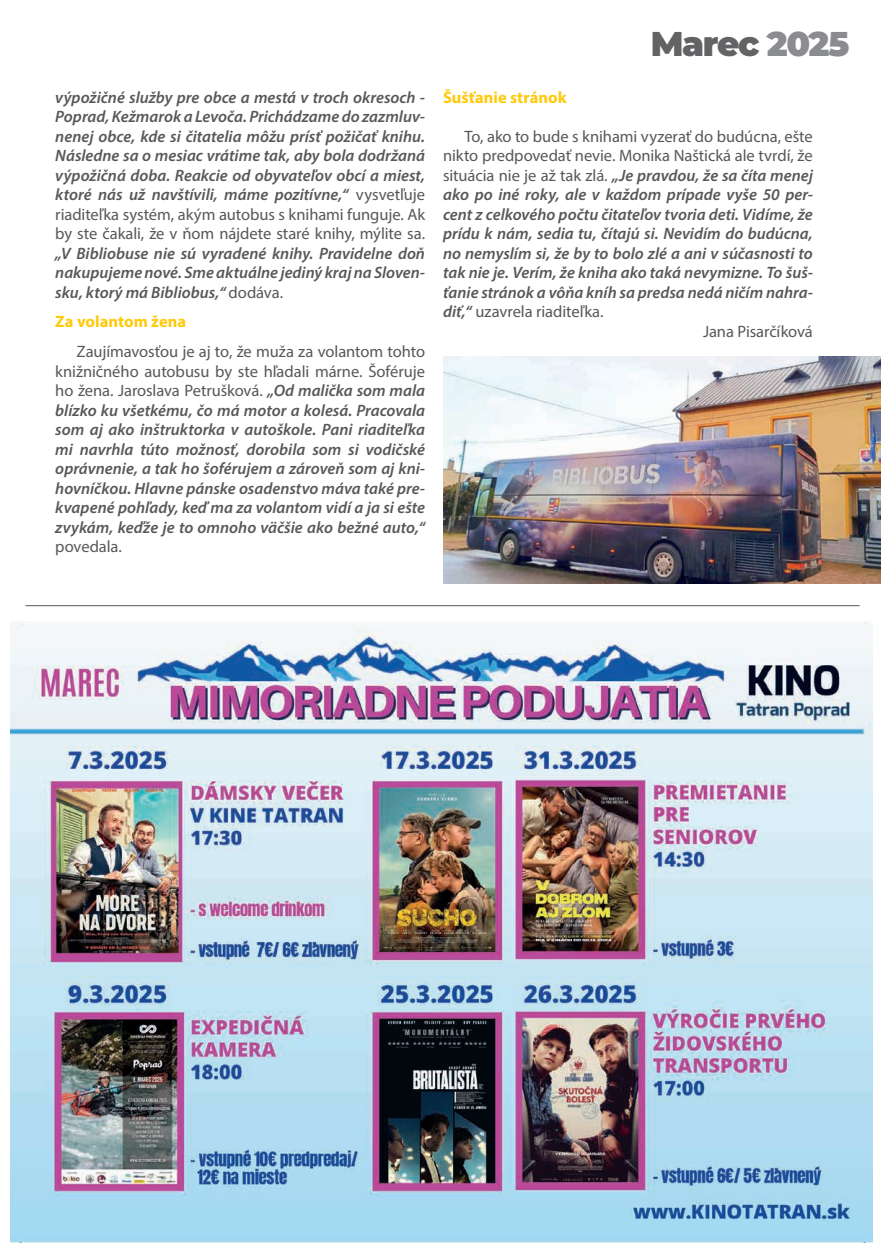
<style>
.page{position:relative;width:881px;height:1251px;background:#fff}
.page>*{position:absolute;margin:0;border:0;box-sizing:border-box;transform-origin:0 0}
.t1{font:900 34.35px "Montserrat";letter-spacing:-.04em;color:#636366}
.t2{font:italic 600 16.5px/19.5px "Myriad Pro";color:#57585a;text-align:justify}
.t3{font:16.5px "Myriad Pro";letter-spacing:-.005em;color:#57585a}
.t4{font:700 16.5px "Myriad Pro";color:#feca0a}
.s1{font-weight:400;font-style:normal}
.s2{color:#8a8c8f}
.s3{font-weight:600;font-style:italic}
</style>
<div class="page">
<svg style="left:10px;top:1237px;width:863px;height:6px;background:#c1e1ee"></svg>
<img style="left:11px;top:621px;width:861px;height:620px">
<hr style="left:26px;top:605px;width:833px;height:1px;background:#57585a">
<img style="left:443px;top:356px;width:437px;height:227px">
<p class="t2" style="left:55px;top:87px;width:371px">výpožičné služby pre obce a mestá v troch okresoch - Poprad, Kežmarok a Levoča. Prichádzame do zazmluv&shy;nenej obce, kde si čitatelia môžu prísť požičať knihu.<br>Následne sa o mesiac vrátime tak, aby bola dodržaná výpožičná doba. Reakcie od obyvateľov obcí a miest, ktoré nás už navštívili, máme pozitívne,“ <span class="s1">vysvetľuje riaditeľka systém, akým autobus s knihami funguje. Ak by ste čakali, že v ňom nájdete staré knihy, mýlite sa.</span></p>
<p class="t2" style="left:55px;top:243px;width:371px">„V Bibliobuse nie sú vyradené knihy. Pravidelne doň nakupujeme nové. Sme aktuálne jediný kraj na Sloven&shy;sku, ktorý má Bibliobus,“ <span class="s1">dodáva.</span></p>
<p class="t4" style="left:55px;top:310px;width:132px">Za volantom žena</p>
<p class="t2" style="left:55px;top:341px;width:371px;text-indent:21px"><span class="s1">Zaujímavosťou je aj to, že muža za volantom tohto knižničného autobusu by ste hľadali márne. Šoféruje ho žena. Jaroslava Petrušková.</span> „Od malička som mala blízko ku všetkému, čo má motor a kolesá. Pracovala som aj ako inštruktorka v autoškole. Pani riaditeľka mi navrhla túto možnosť, dorobila som si vodičské oprávnenie, a tak ho šoférujem a zároveň som aj kni&shy;hovníčkou. Hlavne pánske osadenstvo máva také pre&shy;kvapené pohľady, keď ma za volantom vidí a ja si ešte zvykám, keďže je to omnoho väčšie ako bežné auto,“</p>
<p class="t3" style="left:55px;top:536px;width:68px">povedala.</p>
<h1 class="t1" style="left:650px;top:18px;width:200px">Marec <span class="s2">2025</span></h1>
<p class="t4" style="left:443px;top:86px;width:125px">Šušťanie stránok</p>
<p class="t3" style="left:464px;top:126px;width:350px">To, ako to bude s knihami vyzerať do budúcna, ešte</p>
<p class="t3" style="left:443px;top:145px;width:371px">nikto predpovedať nevie. Monika Naštická ale tvrdí, že</p>
<p class="t2" style="left:443px;top:165px;width:371px"><span class="s1">situácia nie je až tak zlá.</span> „Je pravdou, že sa číta menej</p>
<p class="t2" style="left:443px;top:184px;width:371px">ako po iné roky, ale v každom prípade vyše 50 per-</p>
<p class="t2" style="left:443px;top:204px;width:371px">cent z celkového počtu čitateľov tvoria deti. Vidíme, že</p>
<p class="t2" style="left:443px;top:223px;width:371px">prídu k nám, sedia tu, čítajú si. Nevidím do budúcna,</p>
<p class="t2" style="left:443px;top:243px;width:371px">no nemyslím si, že by to bolo zlé a ani v súčasnosti to</p>
<p class="t2" style="left:443px;top:262px;width:371px">tak nie je. Verím, že kniha ako taká nevymizne. To šuš-</p>
<p class="t2" style="left:443px;top:282px;width:371px">ťanie stránok a vôňa kníh sa predsa nedá ničím nahra-</p>
<p class="t3" style="left:443px;top:301px;width:162px"><span class="s3">diť,“</span> uzavrela riaditeľka.</p>
<p class="t3" style="left:702px;top:321px;width:111px">Jana Pisarčíková</p>
</div>
